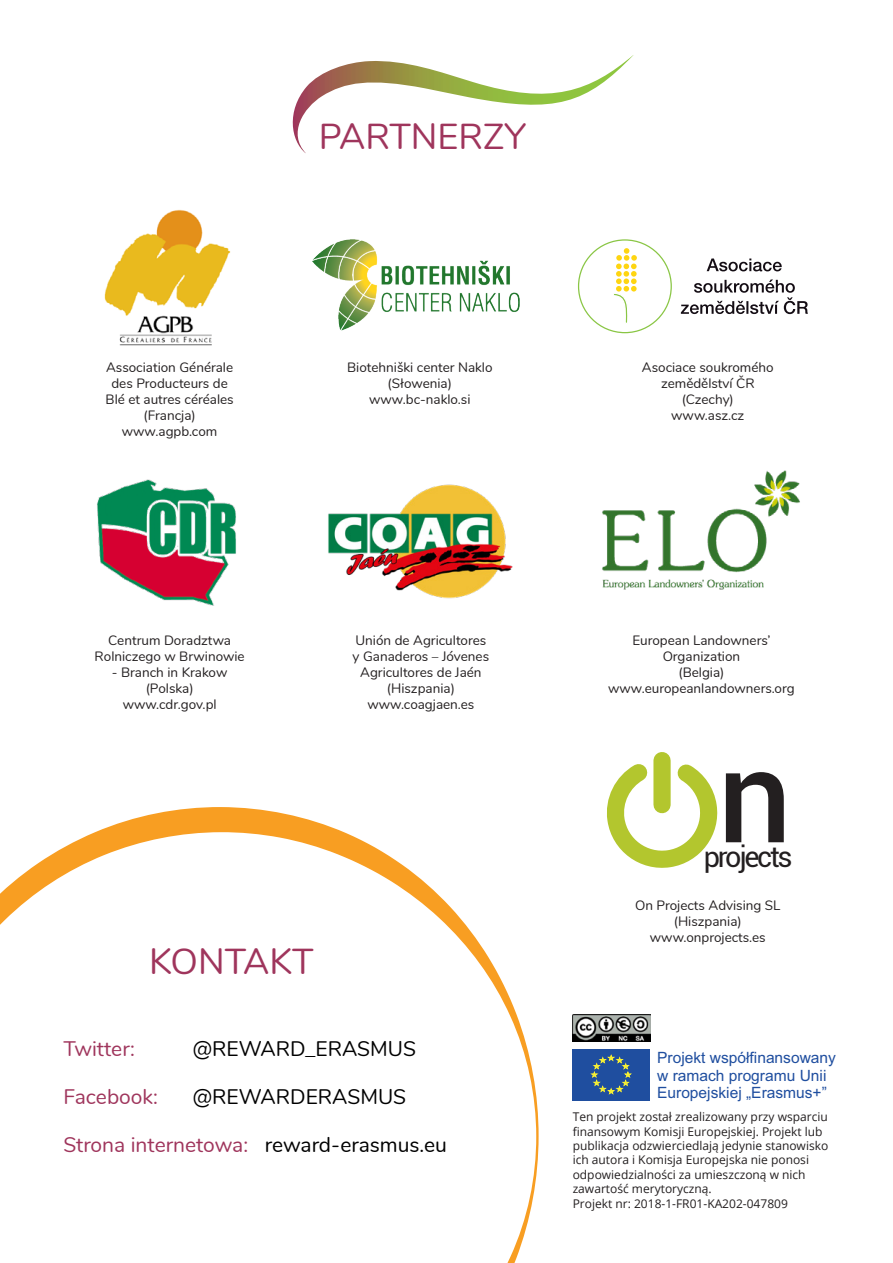
<style>
.page{position:relative;width:893px;height:1263px;background:#fff}
.page>*{position:absolute;margin:0;border:0;box-sizing:border-box;transform-origin:0 0}
.t1{font:500 130.35px "Roboto";color:#231f20}
.t2{font:36px "Nunito";color:#9f355c}
.t3{font:28.8px "Roboto";letter-spacing:-.08em;color:#231f20}
.t4{font:21px "Nunito";color:#000}
.t5{font:21px "Nunito";color:#9f355c}
.t6{font:15.6px/17.4px "Arial";color:#1f4e9f}
.t7{font:13.5px/16.2px "Nunito";color:#231f20;text-align:center}
.t8{font:12px/14.4px "Open Sans";color:#231f20}
</style>
<div class="page">
<svg style="left:0;top:807px;width:539px;height:456px"></svg>
<svg style="left:607px;top:752px;width:111px;height:116px"></svg>
<img style="left:602px;top:470px;width:198px;height:120px">
<img style="left:328px;top:484px;width:185px;height:115px">
<img style="left:97px;top:479px;width:139px;height:127px">
<img style="left:313px;top:239px;width:207px;height:92px">
<img style="left:104px;top:210px;width:127px;height:136px">
<svg style="left:612px;top:248px;width:25px;height:86px"></svg>
<svg style="left:681px;top:279px;width:127px;height:35px"></svg>
<svg style="left:707px;top:258px;width:75px;height:13px"></svg>
<svg style="left:292px;top:55px;width:341px;height:98px"></svg>
<div style="left:573px;top:1049px;width:77px;height:52px;background:#1f4e9f"></div>
<svg style="left:591px;top:1054px;width:40px;height:40px"></svg>
<img style="left:573px;top:1014px;width:77px;height:27px">
<p class="t2" style="left:319px;top:111px;width:209px">PARTNERZY</p>
<p class="t7" style="left:106px;top:358px;width:130px">Association Générale des Producteurs de<br>Blé et autres céréales</p>
<p class="t7" style="left:144px;top:407px;width:54px">(Francja)</p>
<p class="t7" style="left:122px;top:423px;width:97px">www.agpb.com</p>
<p class="t7" style="left:95px;top:631px;width:152px">Centrum Doradztwa<br>Rolniczego w Brwinowie</p>
<p class="t7" style="left:112px;top:663px;width:117px">- Branch in Krakow</p>
<p class="t7" style="left:146px;top:680px;width:49px">(Polska)</p>
<p class="t7" style="left:123px;top:696px;width:95px">www.cdr.gov.pl</p>
<p class="t7" style="left:347px;top:358px;width:147px">Biotehniški center Naklo</p>
<p class="t7" style="left:388px;top:374px;width:66px">(Słowenia)</p>
<p class="t7" style="left:369px;top:390px;width:103px">www.bc-naklo.si</p>
<p class="t7" style="left:353px;top:631px;width:138px">Unión de Agricultores y Ganaderos – Jóvenes<br>Agricultores de Jaén</p>
<p class="t7" style="left:387px;top:680px;width:70px">(Hiszpania)</p>
<p class="t7" style="left:367px;top:696px;width:109px">www.coagjaen.es</p>
<p class="t2" style="left:149px;top:935px;width:166px">KONTAKT</p>
<p class="t5" style="left:63px;top:1034px;width:73px">Twitter:</p>
<p class="t4" style="left:193px;top:1034px;width:225px">@REWARD_ERASMUS</p>
<p class="t5" style="left:63px;top:1082px;width:96px">Facebook:</p>
<p class="t4" style="left:193px;top:1082px;width:215px">@REWARDERASMUS</p>
<p class="t5" style="left:63px;top:1130px;width:186px">Strona internetowa:</p>
<p class="t4" style="left:265px;top:1130px;width:183px">reward-erasmus.eu</p>
<p class="t7" style="left:642px;top:358px;width:133px">Asociace soukromého zemědělství ČR</p>
<p class="t7" style="left:682px;top:390px;width:54px">(Czechy)</p>
<p class="t7" style="left:671px;top:407px;width:75px">www.asz.cz</p>
<p class="t7" style="left:632px;top:631px;width:140px">European Landowners’<br>Organization</p>
<p class="t7" style="left:678px;top:663px;width:48px">(Belgia)</p>
<p class="t7" style="left:608px;top:680px;width:188px">www.europeanlandowners.org</p>
<p class="t1" style="left:718px;top:704px;width:75px">n</p>
<p class="t3" style="left:704px;top:837px;width:90px">projects</p>
<p class="t7" style="left:635px;top:896px;width:147px">On Projects Advising SL</p>
<p class="t7" style="left:674px;top:913px;width:70px">(Hiszpania)</p>
<p class="t7" style="left:650px;top:929px;width:117px">www.onprojects.es</p>
<p class="t6" style="left:657px;top:1049px;width:180px">Projekt współfinansowany w ramach programu Unii<br>Europejskiej „Erasmus+”</p>
<p class="t8" style="left:573px;top:1109px;width:257px">Ten projekt został zrealizowany przy wsparciu finansowym Komisji Europejskiej. Projekt lub publikacja odzwierciedlają jedynie stanowisko ich autora i Komisja Europejska nie ponosi odpowiedzialności za umieszczoną w nich zawartość merytoryczną.</p>
<p class="t8" style="left:573px;top:1196px;width:217px">Projekt nr: 2018-1-FR01-KA202-047809</p>
</div>
